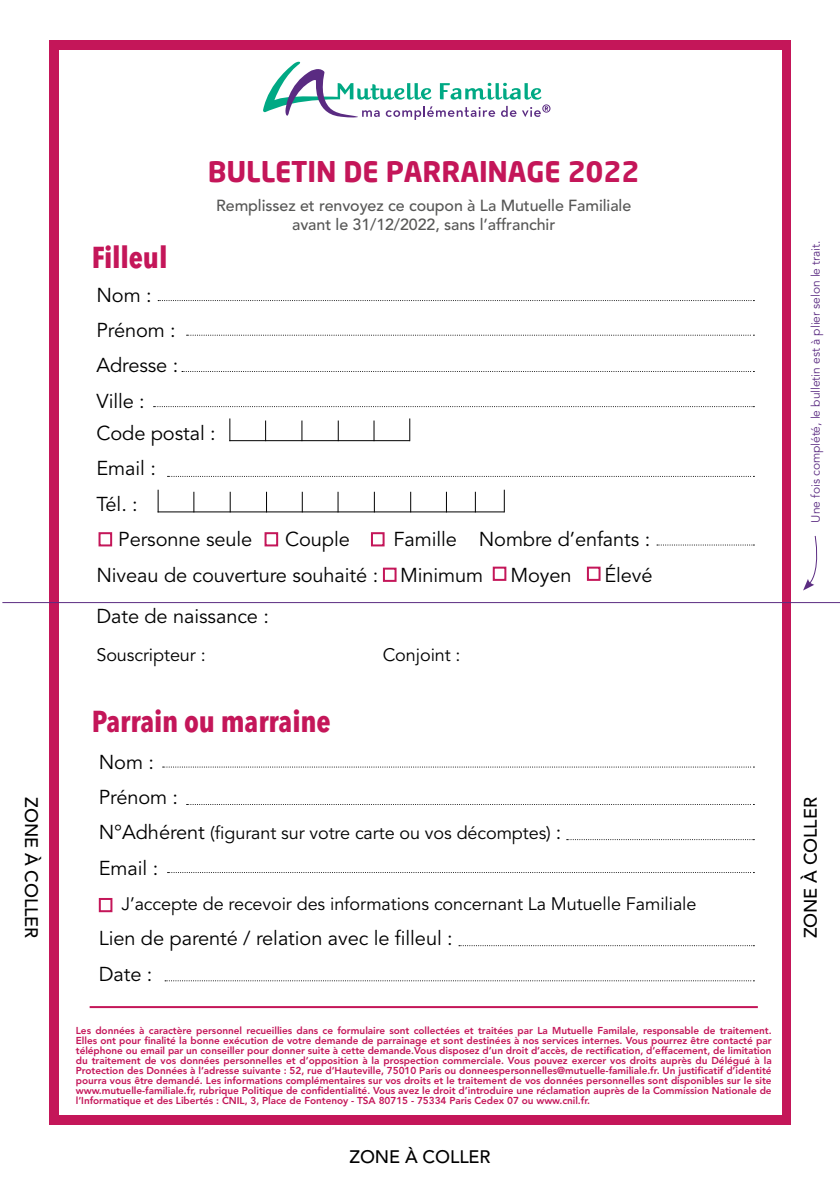
<style>
.page{position:relative;width:840px;height:1191px;background:#fff}
.page>*{position:absolute;margin:0;border:0;box-sizing:border-box;transform-origin:0 0}
.t1{font:700 condensed 30px "Avenir Next LT Pro";letter-spacing:-.005em;color:#c41659}
.t2{font:700 28px "Neo Sans";letter-spacing:-.005em;color:#c41659}
.t3{font:20px "Avenir LT Std";letter-spacing:-.005em;color:#000}
.t4{font:18px "Avenir LT Std";letter-spacing:-.005em;color:#000}
.t5{font:500 18px "Avenir LT Std";letter-spacing:-.005em;color:#000}
.t6{font:500 16px "Avenir LT Std";letter-spacing:-.005em;color:#575756}
.t7{font:12px "Avenir LT Std";letter-spacing:-.005em;color:#5b2c82}
.t8{font:800 10px/10px "Avenir LT Std";letter-spacing:-.005em;color:#c41659;text-align:justify}
.s1{font-size:20px}
</style>
<div class="page">
<div style="left:49px;top:40px;width:741px;height:1084px;background:#c41659"></div>
<div style="left:59px;top:50px;width:721px;height:1064px;background:#fff"></div>
<svg style="left:656px;top:544px;width:98px;height:1px"></svg>
<div style="left:264px;top:532px;width:14px;height:14px;border:2px solid #c41659"></div>
<div style="left:371px;top:532px;width:13px;height:14px;border:2px solid #c41659"></div>
<div style="left:98px;top:532px;width:14px;height:14px;border:2px solid #c41659"></div>
<svg style="left:158px;top:300px;width:596px;height:1px"></svg>
<svg style="left:186px;top:335px;width:568px;height:1px"></svg>
<svg style="left:182px;top:371px;width:572px;height:1px"></svg>
<svg style="left:153px;top:406px;width:601px;height:1px"></svg>
<svg style="left:167px;top:476px;width:587px;height:1px"></svg>
<hr style="left:229px;top:440px;width:180px;height:1px;background:#000">
<svg style="left:409px;top:418px;width:1px;height:23px"></svg>
<svg style="left:373px;top:420px;width:1px;height:21px"></svg>
<svg style="left:337px;top:420px;width:1px;height:21px"></svg>
<svg style="left:301px;top:420px;width:1px;height:21px"></svg>
<svg style="left:265px;top:420px;width:1px;height:20px"></svg>
<svg style="left:229px;top:418px;width:1px;height:23px"></svg>
<hr style="left:157px;top:511px;width:347px;height:1px;background:#000">
<svg style="left:503px;top:490px;width:1px;height:22px"></svg>
<svg style="left:301px;top:492px;width:1px;height:20px"></svg>
<svg style="left:445px;top:492px;width:1px;height:20px"></svg>
<svg style="left:474px;top:492px;width:1px;height:20px"></svg>
<svg style="left:266px;top:492px;width:1px;height:19px"></svg>
<svg style="left:410px;top:492px;width:1px;height:20px"></svg>
<svg style="left:229px;top:492px;width:1px;height:20px"></svg>
<svg style="left:373px;top:492px;width:1px;height:20px"></svg>
<svg style="left:193px;top:492px;width:1px;height:20px"></svg>
<svg style="left:337px;top:492px;width:1px;height:20px"></svg>
<svg style="left:157px;top:490px;width:1px;height:22px"></svg>
<div style="left:492px;top:566px;width:14px;height:15px;border:2px solid #c41659"></div>
<div style="left:586px;top:566px;width:14px;height:15px;border:2px solid #c41659"></div>
<div style="left:383px;top:567px;width:13px;height:15px;border:2px solid #c41659"></div>
<svg style="left:162px;top:766px;width:592px;height:1px"></svg>
<svg style="left:186px;top:804px;width:568px;height:1px"></svg>
<svg style="left:566px;top:839px;width:188px;height:1px"></svg>
<svg style="left:167px;top:872px;width:587px;height:1px"></svg>
<svg style="left:458px;top:945px;width:296px;height:1px"></svg>
<svg style="left:165px;top:980px;width:589px;height:1px"></svg>
<div style="left:99px;top:898px;width:13px;height:14px;border:2px solid #c41659"></div>
<hr style="left:90px;top:1006px;width:667px;height:2px;background:#c41659">
<svg style="left:263px;top:61px;width:287px;height:59px"></svg>
<hr style="left:2px;top:602px;width:837px;height:1px;background:#5b2c82">
<svg style="left:803px;top:535px;width:15px;height:55px"></svg>
<p class="t1" style="left:92px;top:238px;width:77px">Filleul</p>
<p class="t2" style="left:208px;top:153px;width:433px">BULLETIN DE PARRAINAGE 2022</p>
<p class="t6" style="left:216px;top:196px;width:416px">Remplissez et renvoyez ce coupon à La Mutuelle Familiale</p>
<p class="t6" style="left:292px;top:215px;width:264px">avant le 31/12/2022, sans l’affranchir</p>
<p class="t3" style="left:96px;top:283px;width:57px">Nom :</p>
<p class="t3" style="left:96px;top:318px;width:81px">Prénom :</p>
<p class="t3" style="left:96px;top:354px;width:83px">Adresse :</p>
<p class="t3" style="left:96px;top:389px;width:50px">Ville :</p>
<p class="t3" style="left:96px;top:422px;width:121px">Code postal :</p>
<p class="t3" style="left:96px;top:457px;width:61px">Email :</p>
<p class="t3" style="left:96px;top:492px;width:43px">Tél. :</p>
<p class="t3" style="left:118px;top:528px;width:135px">Personne seule</p>
<p class="t3" style="left:285px;top:528px;width:66px">Couple</p>
<p class="t3" style="left:393px;top:528px;width:258px">Famille Nombre d’enfants :</p>
<p class="t3" style="left:96px;top:563px;width:388px">Niveau de couverture souhaité : Minimum</p>
<p class="t3" style="left:510px;top:563px;width:63px">Moyen</p>
<p class="t3" style="left:604px;top:563px;width:50px">Élevé</p>
<p class="t3" style="left:96px;top:604px;width:174px">Date de naissance :</p>
<p class="t4" style="left:96px;top:644px;width:111px">Souscripteur :</p>
<p class="t4" style="left:382px;top:644px;width:79px">Conjoint :</p>
<p class="t7" style="left:808px;top:522px;width:283px;rotate:-90deg">Une fois complété, le bulletin est à plier selon le trait.</p>
<p class="t1" style="left:92px;top:703px;width:240px">Parrain ou marraine</p>
<p class="t3" style="left:99px;top:750px;width:57px">Nom :</p>
<p class="t3" style="left:99px;top:785px;width:81px">Prénom :</p>
<p class="t4" style="left:99px;top:823px;width:464px"><span class="s1">N°Adhérent</span> (figurant sur votre carte ou vos décomptes) <span class="s1">:</span></p>
<p class="t3" style="left:99px;top:856px;width:61px">Email :</p>
<p class="t4" style="left:121px;top:893px;width:576px">J’accepte de recevoir des informations concernant La Mutuelle Familiale</p>
<p class="t3" style="left:99px;top:927px;width:355px">Lien de parenté / relation avec le filleul :</p>
<p class="t3" style="left:99px;top:962px;width:55px">Date :</p>
<p class="t5" style="left:42px;top:797px;width:142px;rotate:90deg">ZONE À COLLER</p>
<p class="t5" style="left:799px;top:938px;width:142px;rotate:-90deg">ZONE À COLLER</p>
<p class="t8" style="left:76px;top:1025px;width:697px">Les données à caractère personnel recueillies dans ce formulaire sont collectées et traitées par La Mutuelle Familale, responsable de traitement.<br>Elles ont pour finalité la bonne exécution de votre demande de parrainage et sont destinées à nos services internes. Vous pourrez être contacté par téléphone ou email par un conseiller pour donner suite à cette demande.Vous disposez d’un droit d’accès, de rectification, d’effacement, de limitation du traitement de vos données personnelles et d’opposition à la prospection commerciale. Vous pouvez exercer vos droits auprès du Délégué à la Protection des Données à l’adresse suivante : 52, rue d’Hauteville, 75010 Paris ou donneespersonnelles@mutuelle-familiale.fr. Un justificatif d’identité pourra vous être demandé. Les informations complémentaires sur vos droits et le traitement de vos données personnelles sont disponibles sur le site www.mutuelle-familiale.fr, rubrique Politique de confidentialité. Vous avez le droit d’introduire une réclamation auprès de la Commission Nationale de l’Informatique et des Libertés : CNIL, 3, Place de Fontenoy - TSA 80715 - 75334 Paris Cedex 07 ou www.cnil.fr.</p>
<p class="t5" style="left:349px;top:1146px;width:142px">ZONE À COLLER</p>
</div>
